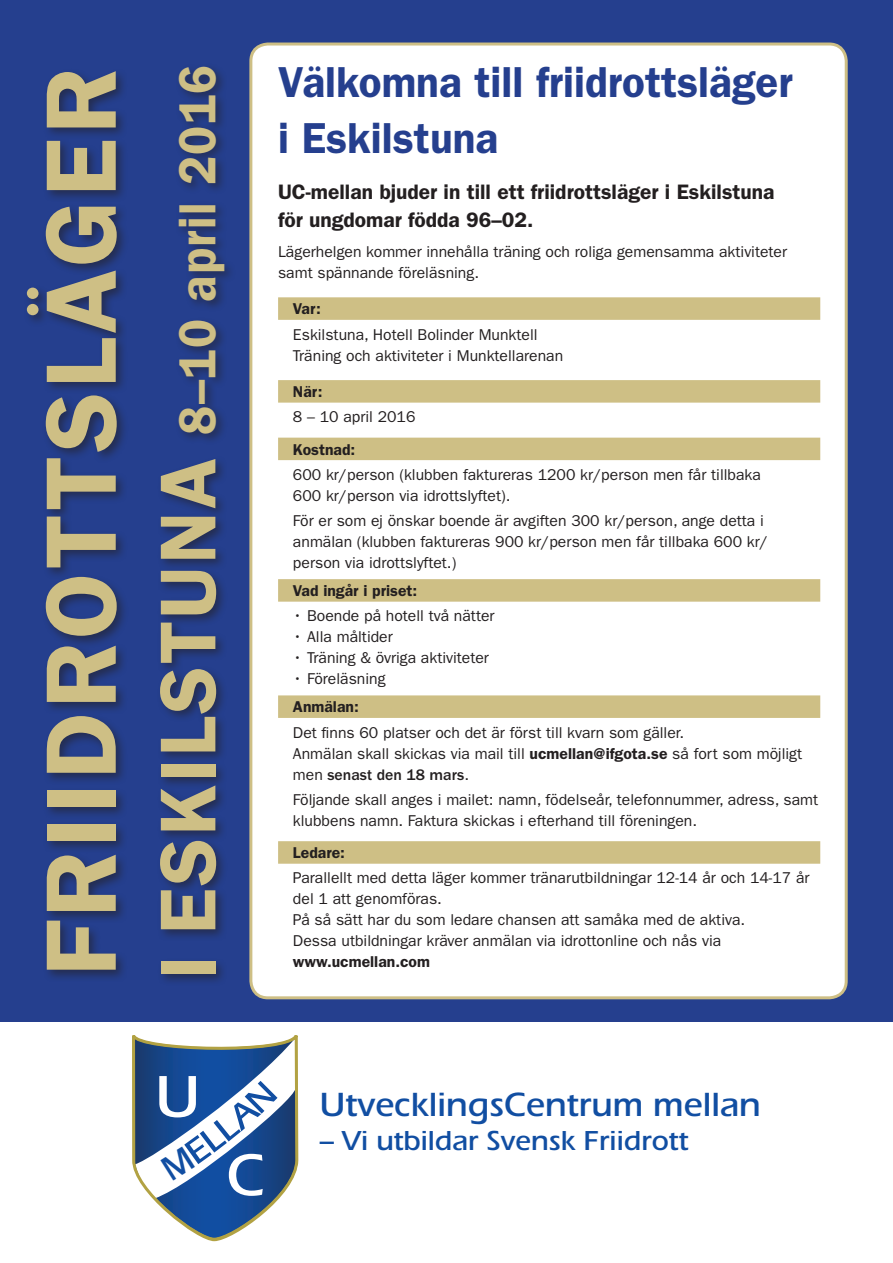
<style>
.page{position:relative;width:893px;height:1263px;background:#fff}
.page>*{position:absolute;margin:0;border:0;box-sizing:border-box;transform-origin:0 0}
.t1{font:600 100.5px "ITC Franklin Gothic Std";letter-spacing:.04em;color:#cebf85}
.t2{font:700 61.05px "Aquiline";color:#fff}
.t3{font:600 52.5px "ITC Franklin Gothic Std";letter-spacing:.03em;color:#cebf85;scale:.92 1}
.t4{font:600 43.5px/56.4px "ITC Franklin Gothic Std";color:#253f8e}
.t5{font:700 34.8px "Aquiline";color:#114ea2}
.t6{font:700 28.5px "Aquiline";color:#114ea2}
.t7{font:600 21px/28.2px "ITC Franklin Gothic Std";color:#231f20}
.t8{font:15.75px/21px "ITC Franklin Gothic Std";color:#231f20}
.t9{font:600 15.75px "ITC Franklin Gothic Std";color:#231f20}
.s1{font-size:79.5px}
.s2{font-weight:600}
.s3{font-weight:500}
</style>
<div class="page">
<div style="left:0;top:0;width:893px;height:1022px;background:#253f8e"></div>
<div style="left:23px;top:62px;width:213px;height:924px;background:#231f20;opacity:.55"></div>
<div style="left:251px;top:44px;width:595px;height:954px;background:#fff;border-radius:17px"></div>
<div style="left:249px;top:43px;width:599px;height:956px;border:3px solid #cebf85;border-radius:17px"></div>
<div style="left:278px;top:297px;width:542px;height:23px;background:#cebf85"></div>
<div style="left:278px;top:380px;width:542px;height:23px;background:#cebf85"></div>
<div style="left:278px;top:438px;width:542px;height:22px;background:#cebf85"></div>
<div style="left:278px;top:579px;width:542px;height:23px;background:#cebf85"></div>
<div style="left:278px;top:695px;width:542px;height:23px;background:#cebf85"></div>
<div style="left:278px;top:841px;width:542px;height:23px;background:#cebf85"></div>
<svg style="left:132px;top:1035px;width:167px;height:206px"></svg>
<h1 class="t1" style="left:22px;top:976px;width:910px;rotate:-90deg">FRIIDROTTSLÄGER</h1>
<h3 class="t3" style="left:166px;top:979px;width:995px;rotate:-90deg"><span class="s1">I ESKILSTUNA</span> 8–10 april 2016</h3>
<h3 class="t4" style="left:278px;top:54px;width:516px">Välkomna till friidrottsläger i Eskilstuna</h3>
<h3 class="t7" style="left:278px;top:178px;width:498px">UC-mellan bjuder in till ett friidrottsläger i Eskilstuna för ungdomar födda 96–02.</h3>
<p class="t8" style="left:278px;top:241px;width:511px">Lägerhelgen kommer innehålla träning och roliga gemensamma aktiviteter samt spännande föreläsning.</p>
<p class="t9" style="left:293px;top:300px;width:29px">Var:</p>
<p class="t8" style="left:293px;top:324px;width:272px">Eskilstuna, Hotell Bolinder Munktell<br>Träning och aktiviteter i Munktellarenan</p>
<p class="t9" style="left:293px;top:382px;width:31px">När:</p>
<p class="t8" style="left:293px;top:407px;width:124px">8 – 10 april 2016</p>
<p class="t9" style="left:293px;top:440px;width:64px">Kostnad:</p>
<p class="t8" style="left:293px;top:464px;width:469px">600 kr/person (klubben faktureras 1200 kr/person men får tillbaka<br>600 kr/person via idrottslyftet).</p>
<p class="t8" style="left:293px;top:510px;width:476px">För er som ej önskar boende är avgiften 300 kr/person, ange detta i anmälan (klubben faktureras 900 kr/person men får tillbaka 600 kr/ person via idrottslyftet.)</p>
<p class="t9" style="left:293px;top:581px;width:126px">Vad ingår i priset:</p>
<p class="t8" style="left:293px;top:606px;width:203px">• Boende på hotell två nätter</p>
<p class="t8" style="left:293px;top:627px;width:101px">• Alla måltider</p>
<p class="t8" style="left:293px;top:648px;width:198px">• Träning &amp; övriga aktiviteter</p>
<p class="t8" style="left:293px;top:669px;width:94px">• Föreläsning</p>
<p class="t9" style="left:293px;top:698px;width:67px">Anmälan:</p>
<p class="t8" style="left:293px;top:722px;width:511px">Det finns 60 platser och det är först till kvarn som gäller.<br>Anmälan skall skickas via mail till <span class="s2">ucmellan@ifgota.se</span> så fort som möjligt men <span class="s3">senast den 18 mars</span>.</p>
<p class="t8" style="left:293px;top:789px;width:527px">Följande skall anges i mailet: namn, födelseår, telefonnummer, adress, samt klubbens namn. Faktura skickas i efterhand till föreningen.</p>
<p class="t9" style="left:293px;top:843px;width:53px">Ledare:</p>
<p class="t8" style="left:293px;top:868px;width:518px">Parallellt med detta läger kommer tränarutbildningar 12-14 år och 14-17 år del 1 att genomföras.<br>På så sätt har du som ledare chansen att samåka med de aktiva.<br>Dessa utbildningar kräver anmälan via idrottonline och nås via</p>
<p class="t9" style="left:293px;top:953px;width:139px">www.ucmellan.com</p>
<h2 class="t2" style="left:155px;top:1061px;width:46px">U</h2>
<h2 class="t2" style="left:226px;top:1139px;width:40px">C</h2>
<h3 class="t5" style="left:320px;top:1084px;width:442px">UtvecklingsCentrum mellan</h3>
<h3 class="t6" style="left:320px;top:1124px;width:370px">– Vi utbildar Svensk Friidrott</h3>
</div>
